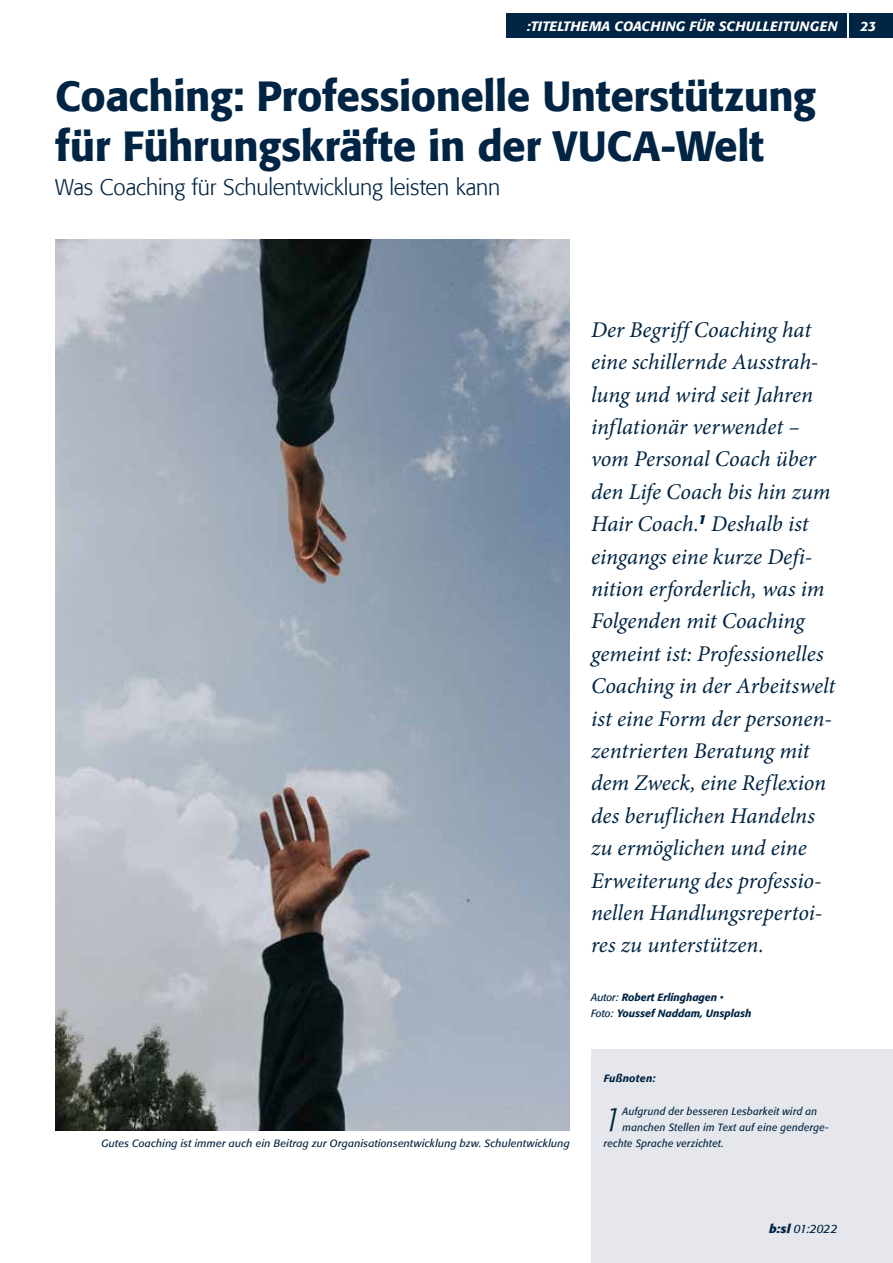
<style>
.page{position:relative;width:893px;height:1263px;background:#fff}
.page>*{position:absolute;margin:0;border:0;box-sizing:border-box;transform-origin:0 0}
.t1{font:500 42px/49.5px "Formata";letter-spacing:-.01em;color:#002443}
.t2{font:italic 300 33.45px "Formata";color:#002443;scale:.94 1}
.t3{font:italic 22.5px/32.4px "Minion Pro";letter-spacing:-.005em;color:#002443}
.t4{font:300 22.5px "Formata";letter-spacing:-.01em;color:#002443}
.t5{font:italic 500 13.5px "Formata";letter-spacing:.015em;color:#fff}
.t6{font:italic 12px "Formata";letter-spacing:-.005em;color:#002443}
.t7{font:italic 10.5px "Formata";letter-spacing:.025em;color:#002443;scale:.94 1}
.t8{font:italic 10.5px "Formata";letter-spacing:.025em;color:#002443}
.t9{font:italic 500 10.5px/16.2px "Formata";color:#002443}
.t10{font:italic 500 10.5px "Formata";letter-spacing:.02em;color:#002443}
.s1{font-weight:400}
.s2{font-weight:700}
</style>
<div class="page">
<div style="left:849px;top:14px;width:44px;height:24px;background:#002443"></div>
<div style="left:507px;top:14px;width:340px;height:24px;background:#002443"></div>
<img style="left:55px;top:240px;width:515px;height:891px">
<div style="left:591px;top:1050px;width:302px;height:213px;background:#e5e7ec"></div>
<p class="t5" style="left:527px;top:18px;width:312px">:TITELTHEMA COACHING FÜR SCHULLEITUNGEN</p>
<h1 class="t1" style="left:55px;top:71px;width:762px">Coaching: Professionelle Unterstützung für Führungskräfte in der VUCA-Welt</h1>
<p class="t4" style="left:55px;top:174px;width:447px">Was Coaching für Schulentwicklung leisten kann</p>
<p class="t5" style="left:860px;top:18px;width:17px">23</p>
<p class="t3" style="left:591px;top:313px;width:246px">Der Begriff Coaching hat eine schillernde Ausstrah&shy;lung und wird seit Jahren inflationär verwendet – vom Personal Coach über den Life Coach bis hin zum<br>Hair Coach.<sup>1</sup> Deshalb ist eingangs eine kurze Defi&shy;nition erforderlich, was im<br>Folgenden mit Coaching gemeint ist: Professionelles<br>Coaching in der Arbeitswelt ist eine Form der personen&shy;zentrierten Beratung mit dem Zweck, eine Reflexion des beruflichen Handelns zu ermöglichen und eine<br>Erweiterung des professio&shy;nellen Handlungsrepertoi&shy;res zu unterstützen.</p>
<p class="t9" style="left:591px;top:989px;width:162px"><span class="s1">Autor:</span> Robert Erlinghagen <span class="s1">•<br>Foto:</span> Youssef Naddam, Unsplash</p>
<p class="t8" style="left:101px;top:1137px;width:470px">Gutes Coaching ist immer auch ein Beitrag zur Organisationsentwicklung bzw. Schulentwicklung</p>
<p class="t10" style="left:604px;top:1072px;width:53px">Fußnoten:</p>
<h2 class="t2" style="left:604px;top:1099px;width:21px">1</h2>
<p class="t7" style="left:622px;top:1104px;width:209px">Aufgrund der besseren Lesbarkeit wird an</p>
<p class="t7" style="left:622px;top:1121px;width:221px">manchen Stellen im Text auf eine genderge-</p>
<p class="t7" style="left:604px;top:1137px;width:129px">rechte Sprache verzichtet.</p>
<p class="t6" style="left:769px;top:1222px;width:70px"><span class="s2">b:sl</span> 01:2022</p>
</div>
